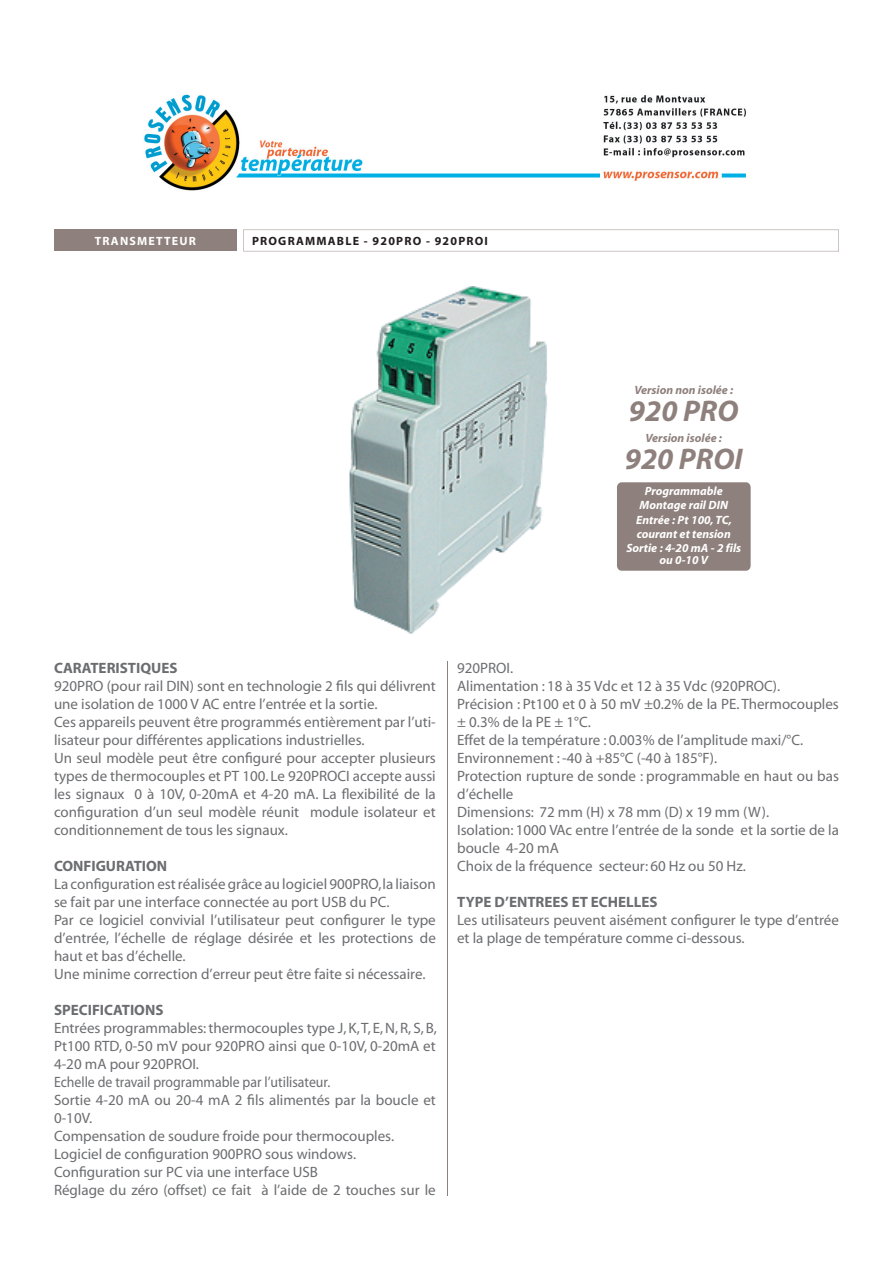
<style>
.page{position:relative;width:893px;height:1263px;background:#fff}
.page>*{position:absolute;margin:0;border:0;box-sizing:border-box;transform-origin:0 0}
.t1{font:italic 700 30px "Myriad";color:#8e807c}
.t2{font:15px/18px "Myriad";color:#6c6d70}
.t3{font:700 15px "Myriad";color:#6c6d70}
.t4{font:italic 700 12px/14.4px "Myriad";color:#fff;text-align:center}
.t5{font:italic 700 12px "Myriad";color:#8e807c}
.t6{font:700 12px "Myriad";letter-spacing:.1em;color:#231f20}
.t7{font:700 12px "Myriad";letter-spacing:.1em;color:#fff}
</style>
<div class="page">
<img style="left:144px;top:94px;width:602px;height:97px">
<div style="left:54px;top:230px;width:183px;height:21px;background:#8e807c"></div>
<svg style="left:243px;top:230px;width:596px;height:21px"></svg>
<hr style="left:447px;top:662px;width:1px;height:534px;background:#8e807c">
<img style="left:349px;top:287px;width:198px;height:347px">
<div style="left:617px;top:482px;width:134px;height:89px;background:#8e807c;border-radius:5px"></div>
<p class="t7" style="left:95px;top:235px;width:103px">TRANSMETTEUR</p>
<p class="t6" style="left:252px;top:235px;width:237px">PROGRAMMABLE - 920PRO - 920PROI</p>
<p class="t5" style="left:634px;top:383px;width:100px">Version non isolée :</p>
<h1 class="t1" style="left:629px;top:395px;width:111px">920 PRO</h1>
<p class="t5" style="left:646px;top:431px;width:78px">Version isolée :</p>
<h1 class="t1" style="left:625px;top:443px;width:120px">920 PROI</h1>
<p class="t4" style="left:626px;top:484px;width:116px">Programmable<br>Montage rail DIN<br>Entrée : Pt 100, TC, courant et tension<br>Sortie : 4-20 mA - 2 fils</p>
<p class="t4" style="left:659px;top:553px;width:50px">ou 0-10 V</p>
<p class="t3" style="left:54px;top:660px;width:125px">CARATERISTIQUES</p>
<p class="t2" style="left:54px;top:677px;width:383px">920PRO (pour rail DIN) sont en technologie 2 fils qui délivrent une isolation de 1000 V AC entre l’entrée et la sortie.<br>Ces appareils peuvent être programmés entièrement par l’uti&shy;lisateur pour différentes applications industrielles.<br>Un seul modèle peut être configuré pour accepter plusieurs types de thermocouples et PT 100. Le 920PROCI accepte aussi les signaux 0 à 10V, 0-20mA et 4-20 mA. La flexibilité de la configuration d’un seul modèle réunit module isolateur et conditionnement de tous les signaux.</p>
<p class="t3" style="left:54px;top:858px;width:115px">CONFIGURATION</p>
<p class="t2" style="left:54px;top:875px;width:383px">La configuration est réalisée grâce au logiciel 900PRO, la liaison se fait par une interface connectée au port USB du PC.<br>Par ce logiciel convivial l’utilisateur peut configurer le type d’entrée, l’échelle de réglage désirée et les protections de haut et bas d’échelle.<br>Une minime correction d’erreur peut être faite si nécessaire.</p>
<p class="t3" style="left:54px;top:1002px;width:111px">SPECIFICATIONS</p>
<p class="t2" style="left:54px;top:1019px;width:384px">Entrées programmables: thermocouples type J, K, T, E, N, R, S, B, Pt100 RTD, 0-50 mV pour 920PRO ainsi que 0-10V, 0-20mA et 4-20 mA pour 920PROI.<br>Echelle de travail programmable par l’utilisateur.<br>Sortie 4-20 mA ou 20-4 mA 2 fils alimentés par la boucle et 0-10V.<br>Compensation de soudure froide pour thermocouples.<br>Logiciel de configuration 900PRO sous windows.<br>Configuration sur PC via une interface USB<br>Réglage du zéro (offset) ce fait à l’aide de 2 touches sur le</p>
<p class="t2" style="left:457px;top:659px;width:383px">920PROI.<br>Alimentation : 18 à 35 Vdc et 12 à 35 Vdc (920PROC).<br>Précision : Pt100 et 0 à 50 mV ±0.2% de la PE. Thermocouples ± 0.3% de la PE ± 1°C.<br>Effet de la température : 0.003% de l’amplitude maxi/°C.<br>Environnement : -40 à +85°C (-40 à 185°F).<br>Protection rupture de sonde : programmable en haut ou bas d’échelle<br>Dimensions: 72 mm (H) x 78 mm (D) x 19 mm (W).<br>Isolation: 1000 VAc entre l’entrée de la sonde et la sortie de la boucle 4-20 mA<br>Choix de la fréquence secteur: 60 Hz ou 50 Hz.</p>
<p class="t3" style="left:457px;top:894px;width:202px">TYPE D’ENTREES ET ECHELLES</p>
<p class="t2" style="left:457px;top:911px;width:383px">Les utilisateurs peuvent aisément configurer le type d’entrée et la plage de température comme ci-dessous.</p>
</div>
